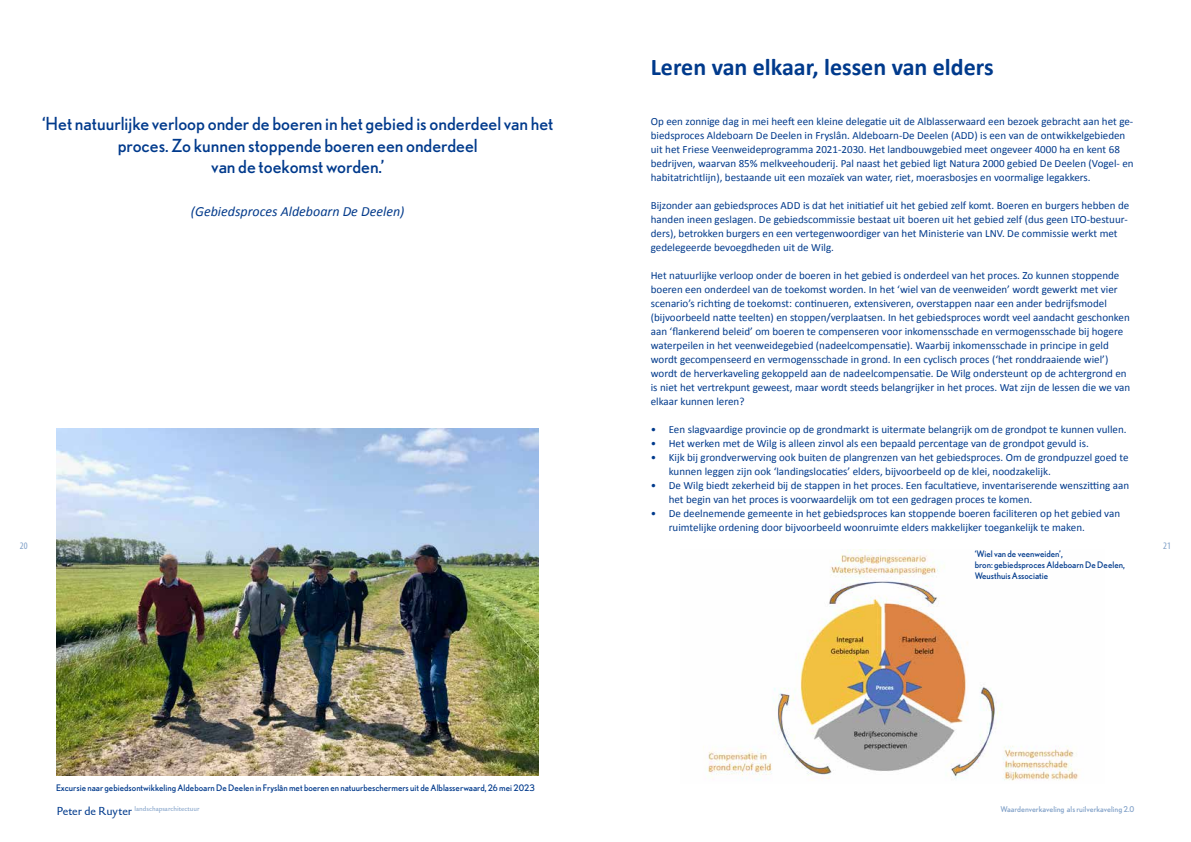
<style>
.page{position:relative;width:1191px;height:842px;background:#fff}
.page>*{position:absolute;margin:0;border:0;box-sizing:border-box;transform-origin:0 0}
.t1{font:700 24px "Calibri";color:#003a8c}
.t2{font:18px/21.6px "Nobel";color:#003a8c;text-align:center}
.t3{font:italic 14px "Calibri";color:#043b8b}
.t4{font:11px/14px "Calibri";color:#003a8c}
.t5{font:condensed 10px "Myriad Pro";color:#81a1c8}
.t6{font:9px/10.8px "Nobel";color:#003a8c}
.t7{font:8px "Nobel";color:#81a1c8}
.t8{font:7px "DTL Haarlemmer Sans D";color:#81a1c8}
.s1{color:#043b8b}
.s2{font-size:12px;color:#003a8c}
</style>
<div class="page">
<img style="left:57px;top:429px;width:482px;height:346px">
<img style="left:708px;top:550px;width:371px;height:231px">
<h1 class="t1" style="left:651px;top:50px;width:344px">Leren van elkaar, lessen van elders</h1>
<h2 class="t2" style="left:42px;top:112px;width:513px"><span class="s1">‘</span>Het natuurlijke verloop onder de boeren in het gebied is onderdeel van het proces. Zo kunnen stoppende boeren een onderdeel<br>van de toekomst worden.<span class="s1">’</span></h2>
<p class="t3" style="left:191px;top:202px;width:215px">(Gebiedsproces Aldeboarn De Deelen)</p>
<p class="t4" style="left:651px;top:114px;width:484px">Op een zonnige dag in mei heeft een kleine delegatie uit de Alblasserwaard een bezoek gebracht aan het ge&shy;biedsproces Aldeboarn De Deelen in Fryslân. Aldeboarn-De Deelen (ADD) is een van de ontwikkelgebieden uit het Friese Veenweideprogramma 2021-2030. Het landbouwgebied meet ongeveer 4000 ha en kent 68 bedrijven, waarvan 85% melkveehouderij. Pal naast het gebied ligt Natura 2000 gebied De Deelen (Vogel- en habitatrichtlijn), bestaande uit een mozaïek van water, riet, moerasbosjes en voormalige legakkers.</p>
<p class="t4" style="left:651px;top:198px;width:480px">Bijzonder aan gebiedsproces ADD is dat het initiatief uit het gebied zelf komt. Boeren en burgers hebben de handen ineen geslagen. De gebiedscommissie bestaat uit boeren uit het gebied zelf (dus geen LTO-bestuur&shy;ders), betrokken burgers en een vertegenwoordiger van het Ministerie van LNV. De commissie werkt met gedelegeerde bevoegdheden uit de Wilg.</p>
<p class="t4" style="left:651px;top:268px;width:481px">Het natuurlijke verloop onder de boeren in het gebied is onderdeel van het proces. Zo kunnen stoppende boeren een onderdeel van de toekomst worden. In het ‘wiel van de veenweiden’ wordt gewerkt met vier scenario’s richting de toekomst: continueren, extensiveren, overstappen naar een ander bedrijfsmodel (bijvoorbeeld natte teelten) en stoppen/verplaatsen. In het gebiedsproces wordt veel aandacht geschonken aan ‘flankerend beleid’ om boeren te compenseren voor inkomensschade en vermogensschade bij hogere waterpeilen in het veenweidegebied (nadeelcompensatie). Waarbij inkomensschade in principe in geld wordt gecompenseerd en vermogensschade in grond. In een cyclisch proces (‘het ronddraaiende wiel’) wordt de herverkaveling gekoppeld aan de nadeelcompensatie. De Wilg ondersteunt op de achtergrond en is niet het vertrekpunt geweest, maar wordt steeds belangrijker in het proces. Wat zijn de lessen die we van elkaar kunnen leren?</p>
<p class="t4" style="left:651px;top:422px;width:477px">• Een slagvaardige provincie op de grondmarkt is uitermate belangrijk om de grondpot te kunnen vullen.</p>
<p class="t4" style="left:651px;top:436px;width:439px">• Het werken met de Wilg is alleen zinvol als een bepaald percentage van de grondpot gevuld is.</p>
<p class="t4" style="left:669px;top:450px;width:461px;text-indent:-18px">• Kijk bij grondverwerving ook buiten de plangrenzen van het gebiedsproces. Om de grondpuzzel goed te kunnen leggen zijn ook ‘landingslocaties’ elders, bijvoorbeeld op de klei, noodzakelijk.</p>
<p class="t4" style="left:669px;top:478px;width:462px;text-indent:-18px">• De Wilg biedt zekerheid bij de stappen in het proces. Een facultatieve, inventariserende wenszitting aan het begin van het proces is voorwaardelijk om tot een gedragen proces te komen.</p>
<p class="t4" style="left:669px;top:506px;width:453px;text-indent:-18px">• De deelnemende gemeente in het gebiedsproces kan stoppende boeren faciliteren op het gebied van ruimtelijke ordening door bijvoorbeeld woonruimte elders makkelijker toegankelijk te maken.</p>
<p class="t6" style="left:974px;top:548px;width:151px">‘Wiel van de veenweiden’,<br>bron: gebiedsproces Aldeboarn De Deelen,<br>Weusthuis Associatie</p>
<p class="t5" style="left:20px;top:540px;width:9px">20</p>
<p class="t5" style="left:1163px;top:540px;width:9px">21</p>
<p class="t6" style="left:56px;top:782px;width:480px">Excursie naar gebiedsontwikkeling Aldeboarn De Deelen in Fryslân met boeren en natuurbeschermers uit de Alblasserwaard, 26 mei 2023</p>
<p class="t8" style="left:57px;top:804px;width:144px"><span class="s2">Peter de Ruyter</span> landschapsarchitectuur</p>
<p class="t7" style="left:1000px;top:805px;width:135px">Waardenverkaveling als ruilverkaveling 2.0</p>
</div>
